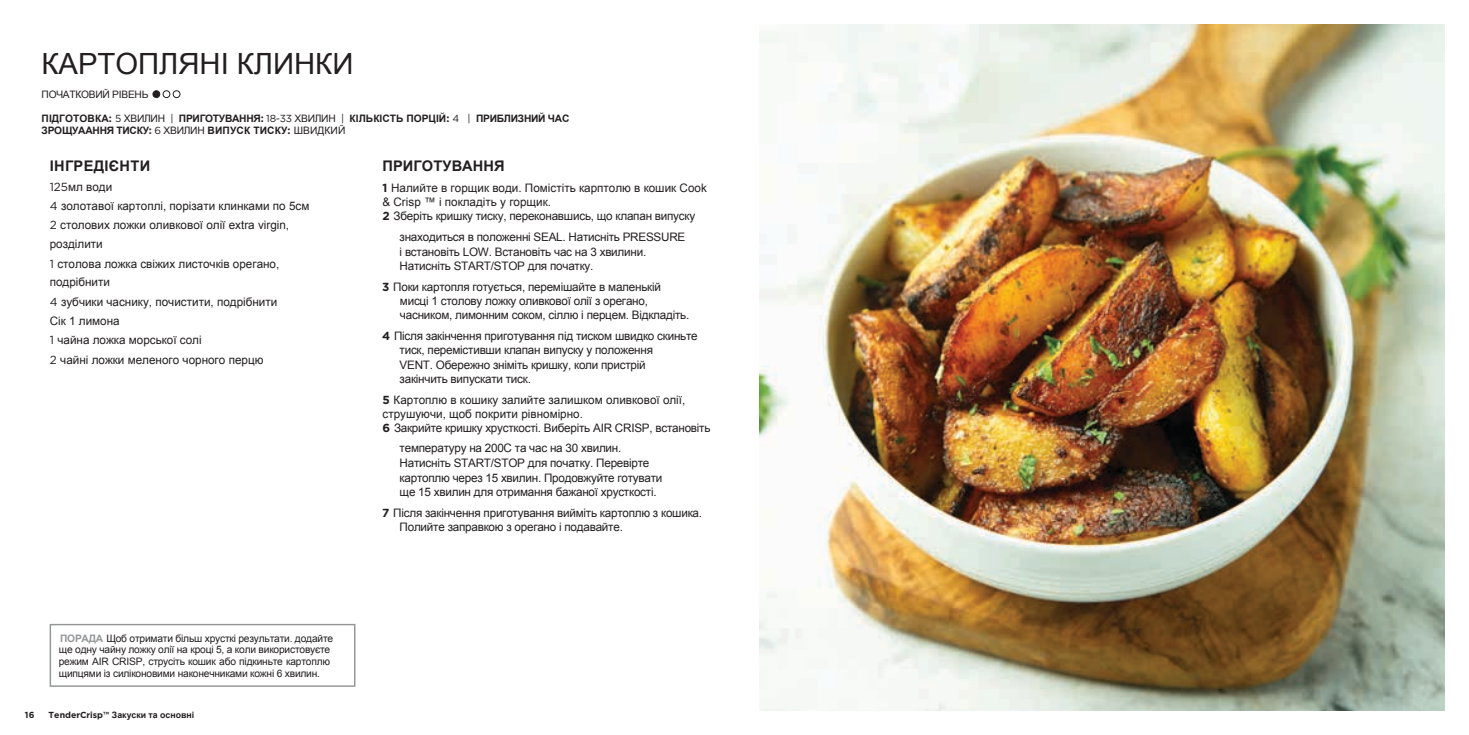
<style>
.page{position:relative;width:1469px;height:735px;background:#fff}
.page>*{position:absolute;margin:0;border:0;box-sizing:border-box;transform-origin:0 0}
.t1{font:29.22px "Arial";color:#231f20}
.t2{font:700 14.7px "Arial";letter-spacing:.005em;color:#231f20}
.t3{font:11.72px/14.7px "Arial";letter-spacing:-.02em;color:#231f20}
.t4{font:11.72px/18.9px "Arial";color:#231f20}
.t5{font:10.15px/11.5px "Arial";letter-spacing:-.02em;color:#231f20}
.t6{font:700 10.15px/11.7px "Arial";letter-spacing:-.025em;color:#231f20}
.t7{font:700 8.75px "Arial";color:#231f20}
.t8{font:700 8.75px "Gotham";color:#231f20}
.s1{font-family:"Gotham"}
.s2{font-family:"Gotham";font-weight:400}
.s3{font-weight:400}
.s4{font-family:"Gotham";font-weight:700}
.s5{font-weight:700;color:#949698}
</style>
<div class="page">
<div style="left:50px;top:623px;width:305px;height:63px;border:1px solid #949698"></div>
<div style="left:153px;top:91px;width:7px;height:6px;background:#231f20;border-radius:50%"></div>
<div style="left:153px;top:90px;width:7px;height:8px;border:1px solid #231f20;border-radius:50%"></div>
<div style="left:163px;top:90px;width:7px;height:8px;border:1px solid #231f20;border-radius:50%"></div>
<div style="left:173px;top:90px;width:7px;height:8px;border:1px solid #231f20;border-radius:50%"></div>
<img style="left:759px;top:25px;width:685px;height:684px">
<h1 class="t1" style="left:42px;top:44px;width:313px">КАРТОПЛЯНІ КЛИНКИ</h1>
<p class="t5" style="left:42px;top:88px;width:108px">ПОЧАТКОВИЙ РІВЕНЬ</p>
<p class="t6" style="left:42px;top:113px;width:529px">ПІДГОТОВКА<span class="s1">:</span> <span class="s2">5</span> <span class="s3">ХВИЛИН</span> <span class="s2">|</span> ПРИГОТУВАННЯ<span class="s1">:</span> <span class="s2">18-33</span> <span class="s3">ХВИЛИН</span> <span class="s2">|</span> КІЛЬКІСТЬ ПОРЦІЙ<span class="s1">:</span> <span class="s2">4 |</span> ПРИБЛИЗНИЙ ЧАС<br>ЗРОЩУААННЯ ТИСКУ<span class="s1">:</span> <span class="s2">6</span> <span class="s3">ХВИЛИН</span> ВИПУСК ТИСКУ<span class="s1">:</span> <span class="s3">ШВИДКИЙ</span></p>
<p class="t2" style="left:382px;top:156px;width:124px">ПРИГОТУВАННЯ</p>
<p class="t4" style="left:382px;top:181px;width:326px;line-height:14px"><span class="s4">1</span> Налийте в горщик води. Помістіть карптолю в кошик Cook &amp; Crisp ™ і покладіть у горщик.<br><span class="s4">2</span> Зберіть кришку тиску, переконавшись, що клапан випуску</p>
<p class="t3" style="left:399px;top:229px;width:287px">знаходиться в положенні SEAL. Натисніть PRESSURE і встановіть LOW. Встановіть час на 3 хвилини.<br>Натисніть START/STOP для початку.</p>
<p class="t3" style="left:400px;top:279px;width:291px;line-height:14.2px;text-indent:-18px"><span class="s4">3</span> Поки картопля готується, перемішайте в маленькій мисці 1 столову ложку оливкової олії з орегано, часником, лимонним соком, сіллю і перцем. Відкладіть.</p>
<p class="t3" style="left:399px;top:328px;width:300px;text-indent:-17px"><span class="s4">4</span> Після закінчення приготування під тиском швидко скиньте тиск, перемістивши клапан випуску у положення<br>VENT. Обережно зніміть кришку, коли пристрій<br>закінчить випускати тиск.</p>
<p class="t4" style="left:382px;top:392px;width:329px;line-height:14.3px"><span class="s4">5</span> Картоплю в кошику залийте залишком оливкової олії, струшуючи, щоб покрити рівномірно.<br><span class="s4">6</span> Закрийте кришку хрусткості. Виберіть AIR CRISP, встановіть</p>
<p class="t3" style="left:399px;top:440px;width:264px">температуру на 200С та час на 30 хвилин.<br>Натисніть START/STOP для початку. Перевірте картоплю через 15 хвилин. Продовжуйте готувати ще 15 хвилин для отримання бажаної хрусткості.</p>
<p class="t3" style="left:399px;top:505px;width:304px;line-height:14px;text-indent:-17px"><span class="s4">7</span> Після закінчення приготування вийміть картоплю з кошика.<br>Полийте заправкою з орегано і подавайте.</p>
<p class="t2" style="left:50px;top:156px;width:102px">ІНГРЕДІЄНТИ</p>
<p class="t4" style="left:50px;top:177px;width:261px"><span class="s1">125</span>мл води<br><span class="s1">4</span> золотавої картоплі, порізати клинками по 5см<br><span class="s1">2</span> столових ложки оливкової олії extra virgin, розділити</p>
<p class="t4" style="left:50px;top:254px;width:231px;line-height:18.4px"><span class="s1">1</span> столова ложка свіжих листочків орегано, подрібнити</p>
<p class="t4" style="left:50px;top:292px;width:229px"><span class="s1">4</span> зубчики часнику, почистити, подрібнити<br>Сік 1 лимона<br><span class="s1">1</span> чайна ложка морської солі<br><span class="s1">2</span> чайні ложки меленого чорного перцю</p>
<p class="t5" style="left:59px;top:632px;width:276px"><span class="s5">ПОРАДА</span> Щоб отримати більш хрусткі результати. додайте ще одну чайну ложку олії на кроці 5, а коли використовуєте режим AIR CRISP, струсіть кошик або підкиньте картоплю щипцями із силіконовими наконечниками кожні 6 хвилин.</p>
<p class="t8" style="left:25px;top:709px;width:11px">16</p>
<p class="t7" style="left:49px;top:708px;width:147px"><span class="s1">TenderCrisp™</span> Закуски та основні</p>
</div>
